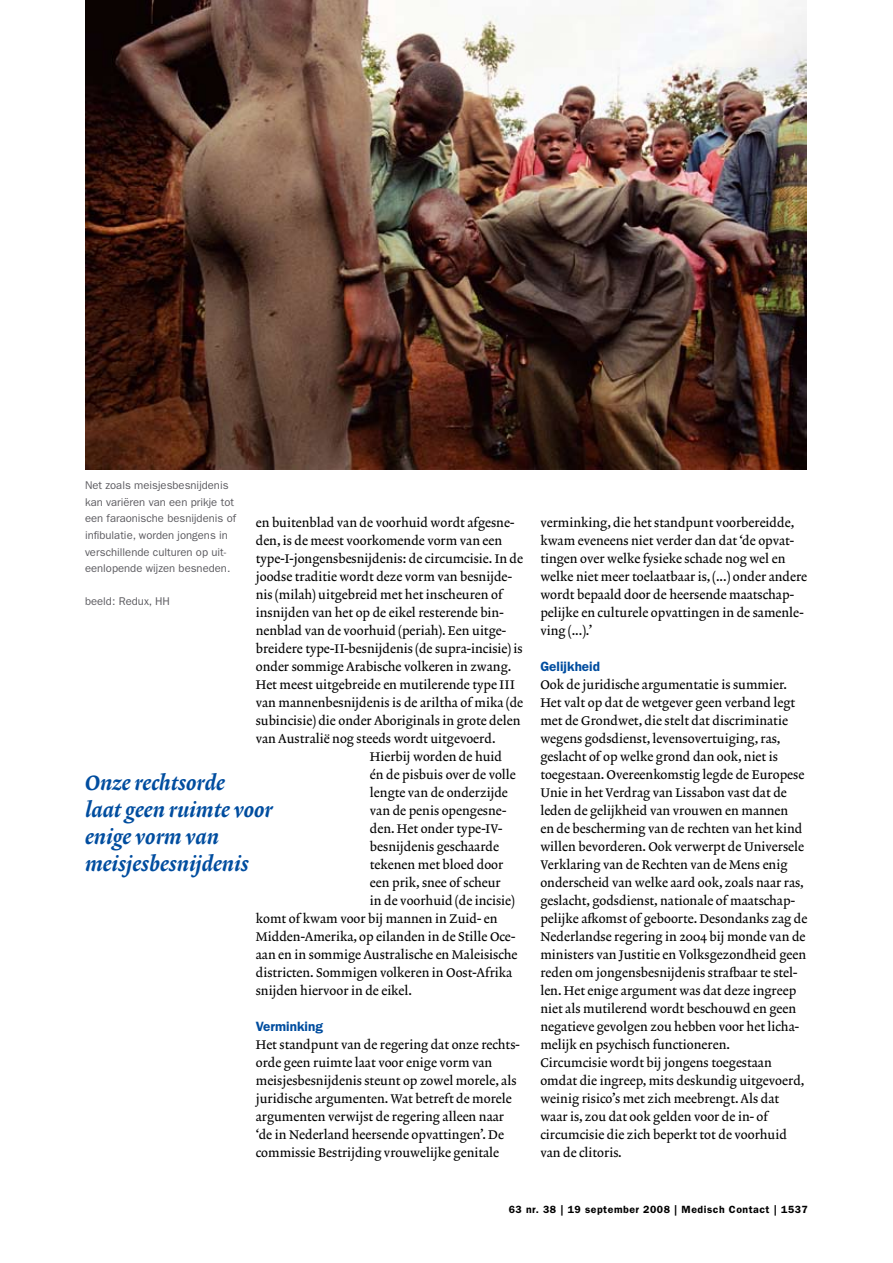
<style>
.page{position:relative;width:893px;height:1263px;background:#fff}
.page>*{position:absolute;margin:0;border:0;box-sizing:border-box;transform-origin:0 0}
.t1{font:21px/27px "Lexicon No 2 Italic D";color:#004d9f}
.t2{font:600 13.5px "ITC Franklin Gothic Std";color:#004d9f}
.t3{font:12.75px/18px "Lexicon No 2 Roman A";color:#000}
.t4{font:11.25px/16.5px "ITC Franklin Gothic Std";color:#5c5b60}
.t5{font:600 10.5px "ITC Franklin Gothic Std";letter-spacing:.05em;color:#000}
</style>
<div class="page">
<img style="left:85px;top:0;width:722px;height:469px">
<p class="t4" style="left:85px;top:477px;width:153px">Net zoals meisjesbesnijdenis kan variëren van een prikje tot een faraonische besnijdenis of infibulatie, worden jongens in verschillende culturen op uit&shy;eenlopende wijzen besneden.</p>
<p class="t4" style="left:85px;top:593px;width:86px">beeld: Redux, HH</p>
<p class="t3" style="left:256px;top:514px;width:260px">en buitenblad van de voorhuid wordt afgesne-</p>
<p class="t3" style="left:256px;top:532px;width:248px">den, is de meest voorkomende vorm van een</p>
<p class="t3" style="left:256px;top:550px;width:269px">type-I-jongensbesnijdenis: de circumcisie. In de</p>
<p class="t3" style="left:256px;top:568px;width:258px">joodse traditie wordt deze vorm van besnijde-</p>
<p class="t3" style="left:256px;top:586px;width:248px">nis (milah) uitgebreid met het inscheuren of</p>
<p class="t3" style="left:256px;top:604px;width:249px">insnijden van het op de eikel resterende bin-</p>
<p class="t3" style="left:256px;top:622px;width:252px">nenblad van de voorhuid (periah). Een uitge-</p>
<p class="t3" style="left:256px;top:640px;width:268px">breidere type-II-besnijdenis (de supra-incisie) is</p>
<p class="t3" style="left:256px;top:658px;width:257px">onder sommige Arabische volkeren in zwang.</p>
<p class="t3" style="left:256px;top:676px;width:261px">Het meest uitgebreide en mutilerende type III</p>
<p class="t3" style="left:256px;top:694px;width:269px">van mannenbesnijdenis is de ariltha of mika (de</p>
<p class="t3" style="left:256px;top:712px;width:266px">subincisie) die onder Aboriginals in grote delen</p>
<p class="t3" style="left:256px;top:730px;width:241px">van Australië nog steeds wordt uitgevoerd.</p>
<p class="t3" style="left:370px;top:748px;width:134px">Hierbij worden de huid</p>
<p class="t3" style="left:370px;top:766px;width:147px">én de pisbuis over de volle</p>
<p class="t3" style="left:370px;top:784px;width:139px">lengte van de onderzijde</p>
<p class="t3" style="left:370px;top:802px;width:138px">van de penis opengesne-</p>
<p class="t3" style="left:370px;top:820px;width:134px">den. Het onder type-IV-</p>
<p class="t3" style="left:370px;top:838px;width:131px">besnijdenis geschaarde</p>
<p class="t3" style="left:370px;top:856px;width:135px">tekenen met bloed door</p>
<p class="t3" style="left:370px;top:874px;width:132px">een prik, snee of scheur</p>
<p class="t3" style="left:370px;top:892px;width:146px">in de voorhuid (de incisie)</p>
<p class="t3" style="left:256px;top:910px;width:243px">komt of kwam voor bij mannen in Zuid- en</p>
<p class="t3" style="left:256px;top:928px;width:261px">Midden-Amerika, op eilanden in de Stille Oce-</p>
<p class="t3" style="left:256px;top:946px;width:263px">aan en in sommige Australische en Maleisische</p>
<p class="t3" style="left:256px;top:964px;width:258px">districten. Sommigen volkeren in Oost-Afrika</p>
<p class="t3" style="left:256px;top:982px;width:158px">snijden hiervoor in de eikel.</p>
<p class="t2" style="left:256px;top:1018px;width:69px">Verminking</p>
<p class="t3" style="left:256px;top:1036px;width:265px">Het standpunt van de regering dat onze rechts&shy;orde geen ruimte laat voor enige vorm van meisjesbesnijdenis steunt op zowel morele, als juridische argumenten. Wat betreft de morele argumenten verwijst de regering alleen naar ‘de in Nederland heersende opvattingen’. De commissie Bestrijding vrouwelijke genitale</p>
<h1 class="t1" style="left:85px;top:770px;width:189px">Onze rechtsorde<br>laat geen ruimte voor enige vorm van meisjesbesnijdenis</h1>
<p class="t3" style="left:540px;top:514px;width:268px">verminking, die het standpunt voorbereidde, kwam eveneens niet verder dan dat ‘de opvat&shy;tingen over welke fysieke schade nog wel en welke niet meer toelaatbaar is, (...) onder andere wordt bepaald door de heersende maatschap&shy;pelijke en culturele opvattingen in de samenle&shy;ving (...).’</p>
<p class="t2" style="left:540px;top:658px;width:61px">Gelijkheid</p>
<p class="t3" style="left:540px;top:676px;width:268px">Ook de juridische argumentatie is summier.<br>Het valt op dat de wetgever geen verband legt met de Grondwet, die stelt dat discriminatie wegens godsdienst, levensovertuiging, ras, geslacht of op welke grond dan ook, niet is toegestaan. Overeenkomstig legde de Europese Unie in het Verdrag van Lissabon vast dat de leden de gelijkheid van vrouwen en mannen<br>en de bescherming van de rechten van het kind willen bevorderen. Ook verwerpt de Universele Verklaring van de Rechten van de Mens enig onderscheid van welke aard ook, zoals naar ras, geslacht, godsdienst, nationale of maatschap&shy;pelijke afkomst of geboorte. Desondanks zag de Nederlandse regering in 2004 bij monde van de ministers van Justitie en Volksgezondheid geen reden om jongensbesnijdenis strafbaar te stel&shy;len. Het enige argument was dat deze ingreep niet als mutilerend wordt beschouwd en geen negatieve gevolgen zou hebben voor het licha&shy;melijk en psychisch functioneren.<br>Circumcisie wordt bij jongens toegestaan omdat die ingreep, mits deskundig uitgevoerd, weinig risico’s met zich meebrengt. Als dat waar is, zou dat ook gelden voor de in- of circumcisie die zich beperkt tot de voorhuid van de clitoris.</p>
<p class="t5" style="left:509px;top:1203px;width:301px">63 nr. 38 | 19 september 2008 | Medisch Contact | 1537</p>
</div>
